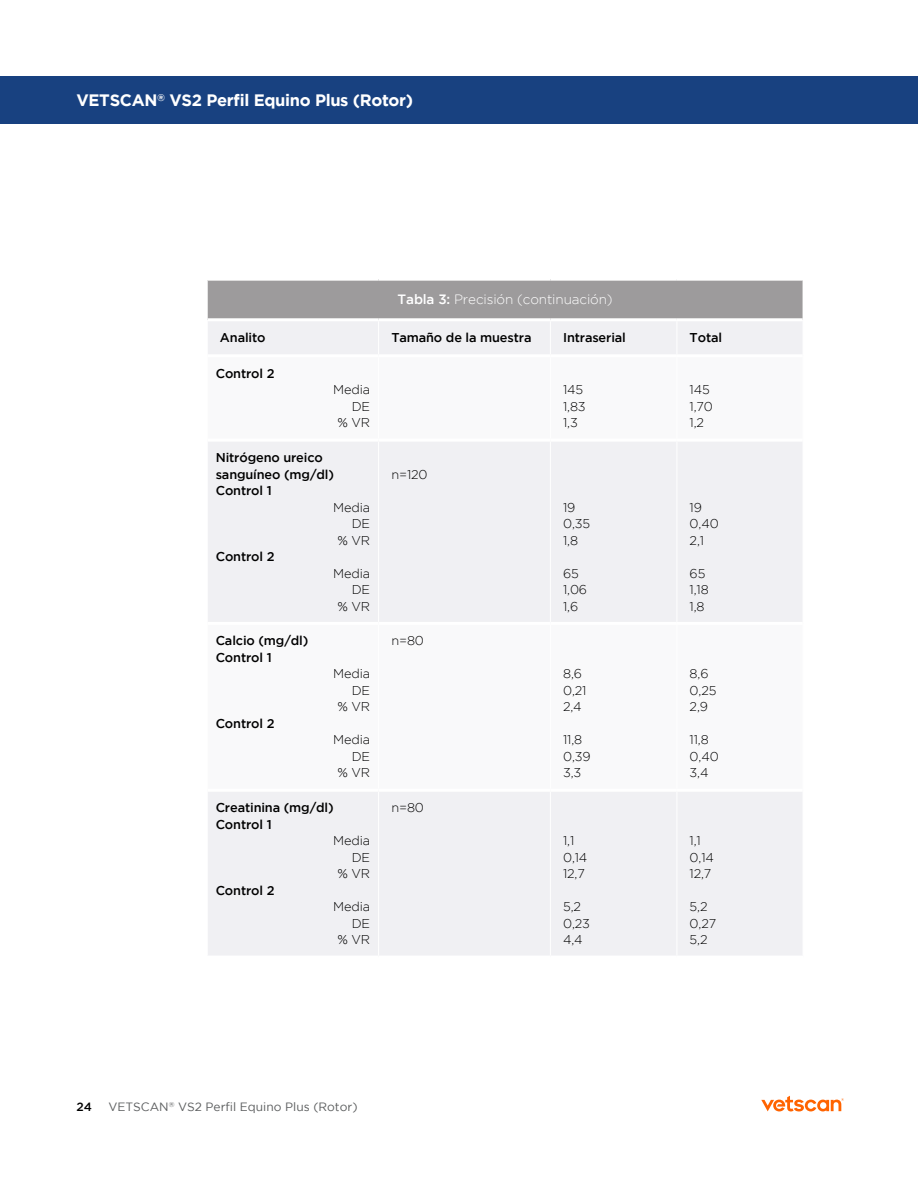
<style>
.page{position:relative;width:918px;height:1188px;background:#fff}
.page>*{position:absolute;margin:0;border:0;box-sizing:border-box;transform-origin:0 0}
.t1{font:700 16.5px "Gotham";letter-spacing:-.02em;color:#fff}
.t2{font:300 13.5px "Gotham";letter-spacing:-.01em;color:#fff}
.t3{font:300 12.75px/16.5px "Gotham";letter-spacing:-.01em;color:#000}
.t4{font:500 12.75px/16.5px "Gotham";letter-spacing:-.01em;color:#000}
.t5{font:12px "Gotham";color:#5b5d5e}
.t6{font:500 12px "Gotham";color:#000}
.s1{font-weight:500}
</style>
<div class="page">
<div style="left:0;top:77px;width:918px;height:47px;background:#184180"></div>
<svg style="left:761px;top:1096px;width:83px;height:15px"></svg>
<div style="left:207px;top:279px;width:596px;height:41px;background:#9d9b9c"></div>
<div style="left:208px;top:321px;width:594px;height:634px;background:#f0f0f3"></div>
<svg style="left:208px;top:357px;width:594px;height:432px"></svg>
<div style="left:208px;top:442px;width:594px;height:180px;background:#f0f0f3"></div>
<hr style="left:207px;top:281px;width:1px;height:39px;background:#fff">
<hr style="left:378px;top:357px;width:1px;height:82px;background:#fff">
<hr style="left:550px;top:357px;width:1px;height:82px;background:#fff">
<hr style="left:677px;top:357px;width:1px;height:82px;background:#fff">
<hr style="left:378px;top:442px;width:1px;height:180px;background:#fff">
<hr style="left:550px;top:442px;width:1px;height:180px;background:#fff">
<hr style="left:677px;top:442px;width:1px;height:180px;background:#fff">
<hr style="left:378px;top:625px;width:1px;height:164px;background:#fff">
<hr style="left:550px;top:625px;width:1px;height:164px;background:#fff">
<hr style="left:677px;top:625px;width:1px;height:164px;background:#fff">
<hr style="left:207px;top:278px;width:172px;height:3px;background:#fff">
<hr style="left:379px;top:278px;width:171px;height:3px;background:#fff">
<hr style="left:550px;top:278px;width:127px;height:3px;background:#fff">
<hr style="left:677px;top:278px;width:126px;height:3px;background:#fff">
<hr style="left:208px;top:439px;width:171px;height:3px;background:#fff">
<hr style="left:379px;top:439px;width:171px;height:3px;background:#fff">
<hr style="left:550px;top:439px;width:127px;height:3px;background:#fff">
<hr style="left:677px;top:439px;width:126px;height:3px;background:#fff">
<hr style="left:208px;top:622px;width:171px;height:3px;background:#fff">
<hr style="left:379px;top:622px;width:171px;height:3px;background:#fff">
<hr style="left:550px;top:622px;width:127px;height:3px;background:#fff">
<hr style="left:677px;top:622px;width:126px;height:3px;background:#fff">
<hr style="left:208px;top:318px;width:171px;height:3px;background:#fff">
<hr style="left:379px;top:318px;width:171px;height:3px;background:#fff">
<hr style="left:550px;top:318px;width:127px;height:3px;background:#fff">
<hr style="left:677px;top:318px;width:126px;height:3px;background:#fff">
<hr style="left:378px;top:321px;width:1px;height:33px;background:#fff">
<hr style="left:550px;top:321px;width:1px;height:33px;background:#fff">
<hr style="left:677px;top:321px;width:1px;height:33px;background:#fff">
<hr style="left:208px;top:354px;width:171px;height:3px;background:#fff">
<hr style="left:379px;top:354px;width:171px;height:3px;background:#fff">
<hr style="left:550px;top:354px;width:127px;height:3px;background:#fff">
<hr style="left:677px;top:354px;width:126px;height:3px;background:#fff">
<hr style="left:208px;top:789px;width:171px;height:3px;background:#fff">
<hr style="left:379px;top:789px;width:171px;height:3px;background:#fff">
<hr style="left:550px;top:789px;width:127px;height:3px;background:#fff">
<hr style="left:677px;top:789px;width:126px;height:3px;background:#fff">
<hr style="left:378px;top:792px;width:1px;height:164px;background:#fff">
<hr style="left:550px;top:792px;width:1px;height:164px;background:#fff">
<hr style="left:677px;top:792px;width:1px;height:164px;background:#fff">
<p class="t1" style="left:77px;top:91px;width:338px">VETSCAN<sup>®</sup> VS2 Perfil Equino Plus (Rotor)</p>
<p class="t2" style="left:398px;top:292px;width:217px"><span class="s1">Tabla 3:</span> Precisión (continuación)</p>
<p class="t4" style="left:220px;top:329px;width:47px">Analito</p>
<p class="t4" style="left:391px;top:329px;width:142px">Tamaño de la muestra</p>
<p class="t4" style="left:563px;top:329px;width:64px">Intraserial</p>
<p class="t4" style="left:690px;top:329px;width:34px">Total</p>
<p class="t4" style="left:216px;top:365px;width:60px">Control 2</p>
<p class="t3" style="left:333px;top:381px;width:38px;text-align:right">Media<br>DE<br>% VR</p>
<p class="t3" style="left:563px;top:381px;width:24px">145<br>1,83<br>1,3</p>
<p class="t3" style="left:690px;top:381px;width:25px">145<br>1,70<br>1,2</p>
<p class="t4" style="left:216px;top:449px;width:120px">Nitrógeno ureico sanguíneo (mg/dl)<br>Control 1</p>
<p class="t3" style="left:333px;top:499px;width:38px;text-align:right">Media<br>DE<br>% VR</p>
<p class="t4" style="left:216px;top:548px;width:60px">Control 2</p>
<p class="t3" style="left:333px;top:565px;width:38px;text-align:right">Media<br>DE<br>% VR</p>
<p class="t3" style="left:391px;top:466px;width:38px">n=120</p>
<p class="t3" style="left:690px;top:499px;width:31px">19<br>0,40<br>2,1</p>
<p class="t3" style="left:690px;top:565px;width:21px">65<br>1,18<br>1,8</p>
<p class="t3" style="left:563px;top:499px;width:29px">19<br>0,35<br>1,8</p>
<p class="t3" style="left:563px;top:565px;width:26px">65<br>1,06<br>1,6</p>
<p class="t4" style="left:216px;top:632px;width:94px">Calcio (mg/dl)<br>Control 1</p>
<p class="t4" style="left:216px;top:715px;width:60px">Control 2</p>
<p class="t3" style="left:333px;top:666px;width:38px;text-align:right">Media<br>DE<br>% VR</p>
<p class="t3" style="left:333px;top:732px;width:38px;text-align:right">Media<br>DE<br>% VR</p>
<p class="t4" style="left:216px;top:799px;width:120px">Creatinina (mg/dl)<br>Control 1</p>
<p class="t4" style="left:216px;top:882px;width:60px">Control 2</p>
<p class="t3" style="left:333px;top:832px;width:38px;text-align:right">Media<br>DE<br>% VR</p>
<p class="t3" style="left:333px;top:898px;width:38px;text-align:right">Media<br>DE<br>% VR</p>
<p class="t3" style="left:391px;top:633px;width:34px">n=80</p>
<p class="t3" style="left:391px;top:799px;width:34px">n=80</p>
<p class="t6" style="left:77px;top:1100px;width:17px">24</p>
<p class="t5" style="left:108px;top:1100px;width:251px">VETSCAN<sup>®</sup> VS2 Perfil Equino Plus (Rotor)</p>
<p class="t3" style="left:563px;top:666px;width:25px">8,6<br>0,21<br>2,4</p>
<p class="t3" style="left:563px;top:732px;width:29px">11,8<br>0,39<br>3,3</p>
<p class="t3" style="left:563px;top:832px;width:26px">1,1<br>0,14<br>12,7</p>
<p class="t3" style="left:563px;top:898px;width:28px">5,2<br>0,23<br>4,4</p>
<p class="t3" style="left:690px;top:666px;width:28px">8,6<br>0,25<br>2,9</p>
<p class="t3" style="left:690px;top:731px;width:31px">11,8<br>0,40<br>3,4</p>
<p class="t3" style="left:690px;top:832px;width:26px">1,1<br>0,14<br>12,7</p>
<p class="t3" style="left:690px;top:898px;width:28px">5,2<br>0,27<br>5,2</p>
</div>
